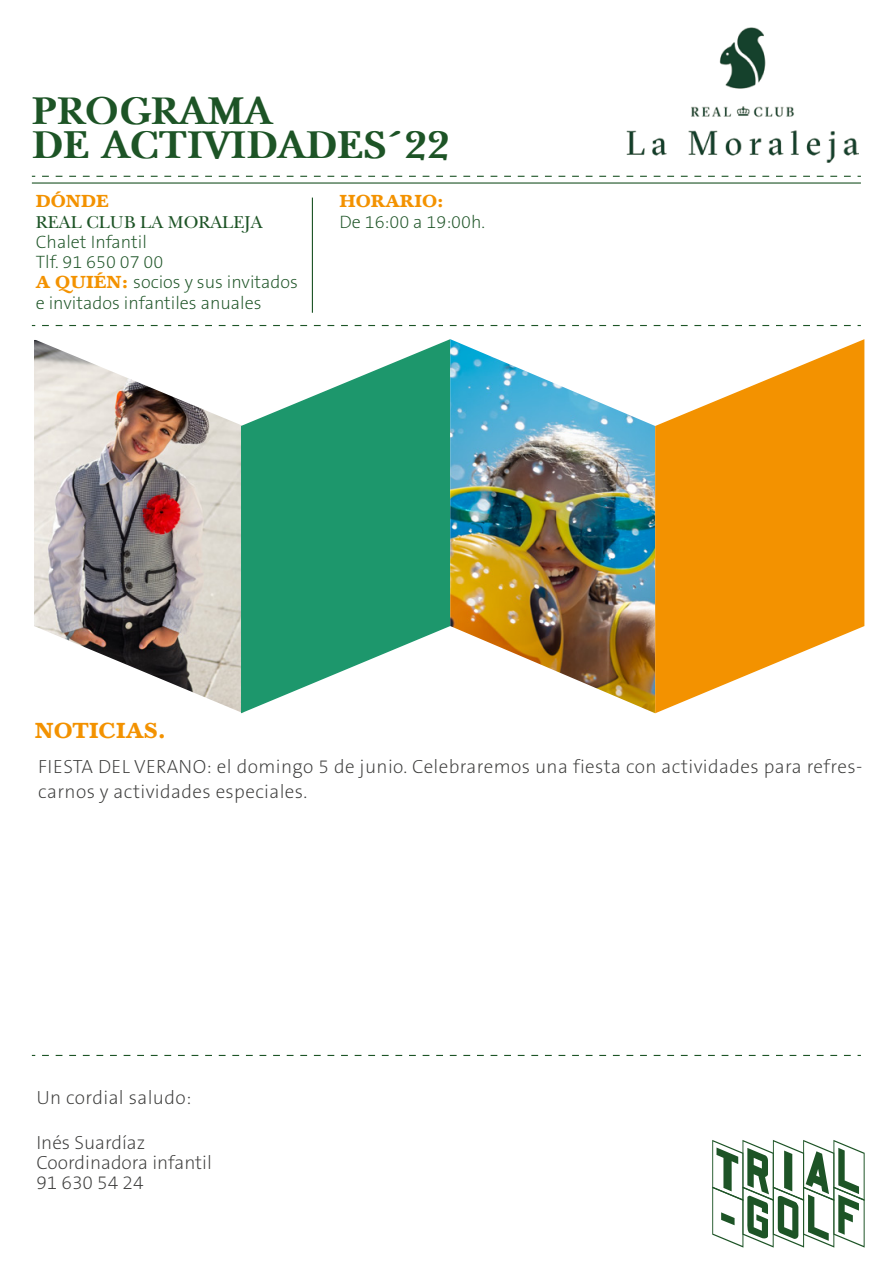
<style>
.page{position:relative;width:893px;height:1276px;background:#fff}
.page>*{position:absolute;margin:0;border:0;box-sizing:border-box;transform-origin:0 0}
.t1{font:700 40.5px/33.8px "New Baskerville";color:#1d5426}
.t2{font:700 22.5px "Baskerville";color:#f39200}
.t3{font:200 19.12px/24.8px "The Sans B2";letter-spacing:.02em;color:#3c3c3b}
.t4{font:200 19.12px/20.2px "The Sans B2";color:#3c3c3b}
.t5{font:200 18px/20.2px "The Sans B2";color:#1d5426}
.t6{font:18px "New Baskerville";color:#1d5426}
.t7{font:700 18px "Baskerville";color:#f39200}
.s1{font-family:"Baskerville";font-weight:700;color:#f39200}
</style>
<div class="page">
<svg style="left:32px;top:176px;width:819px;height:1px"></svg>
<svg style="left:32px;top:325px;width:819px;height:1px"></svg>
<svg style="left:32px;top:1055px;width:819px;height:1px"></svg>
<hr style="left:32px;top:182px;width:829px;height:2px;background:#1d5426">
<hr style="left:312px;top:198px;width:1px;height:115px;background:#1d5426">
<svg style="left:712px;top:1140px;width:153px;height:107px"></svg>
<img style="left:627px;top:28px;width:232px;height:135px">
<img style="left:34px;top:340px;width:207px;height:373px">
<svg style="left:241px;top:339px;width:209px;height:374px;fill:#1d976c"></svg>
<img style="left:450px;top:339px;width:205px;height:374px">
<svg style="left:655px;top:339px;width:209px;height:374px;fill:#f39200"></svg>
<h1 class="t1" style="left:32px;top:94px;width:419px">PROGRAMA<br>DE ACTIVIDADES´22</h1>
<p class="t7" style="left:339px;top:191px;width:106px">HORARIO:</p>
<p class="t5" style="left:339px;top:212px;width:147px">De 16:00 a 19:00h.</p>
<p class="t7" style="left:36px;top:191px;width:75px">DÓNDE</p>
<p class="t6" style="left:36px;top:211px;width:228px">REAL CLUB LA MORALEJA</p>
<p class="t5" style="left:36px;top:232px;width:264px">Chalet Infantil<br>Tlf. 91 650 07 00<br><span class="s1">A QUIÉN:</span> socios y sus invitados e invitados infantiles anuales</p>
<p class="t2" style="left:35px;top:717px;width:133px">NOTICIAS.</p>
<p class="t3" style="left:38px;top:755px;width:825px">FIESTA DEL VERANO: el domingo 5 de junio. Celebraremos una fiesta con actividades para refres&shy;carnos y actividades especiales.</p>
<p class="t3" style="left:36px;top:1085px;width:156px">Un cordial saludo:</p>
<p class="t4" style="left:36px;top:1132px;width:177px">Inés Suardíaz<br>Coordinadora infantil<br>91 630 54 24</p>
</div>
